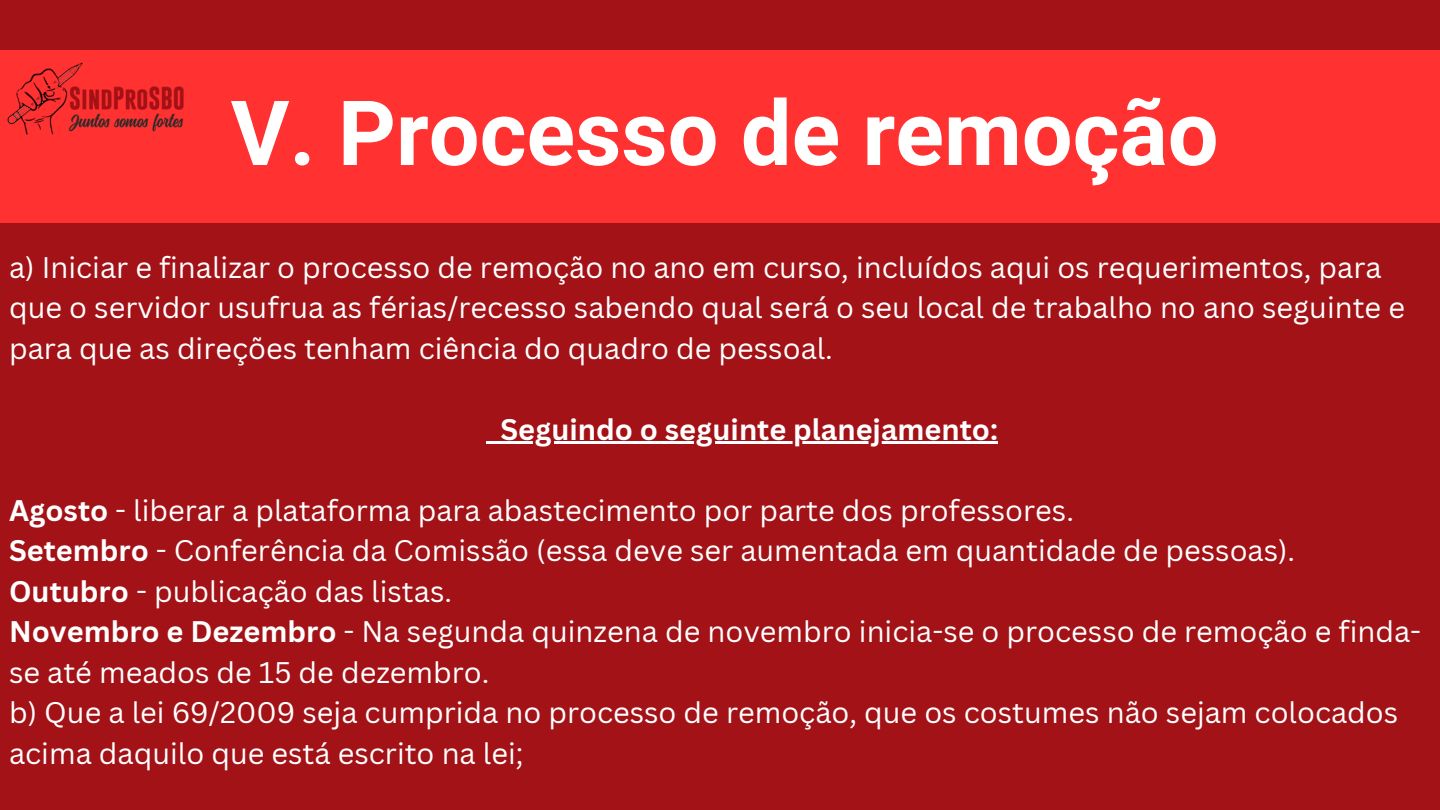
<style>
.page{position:relative;width:1440px;height:810px;background:#a21217}
.page>*{position:absolute;margin:0;border:0;box-sizing:border-box;transform-origin:0 0}
.t1{font:700 90px "Roboto";color:#fff}
.t2{font:29px/40.5px "Canva Sans";color:#fff}
.t3{font:700 29px "Canva Sans";color:#fff}
.s1{font-weight:700}
</style>
<div class="page">
<div style="left:0;top:50px;width:1440px;height:173px;background:#ff3131"></div>
<svg style="left:487px;top:441px;width:13px;height:2px"></svg>
<hr style="left:500px;top:441px;width:498px;height:2px;background:#fff">
<img style="left:7px;top:62px;width:177px;height:73px">
<p class="t1" style="left:231px;top:82px;width:989px">V. Processo de remoção</p>
<h1 class="t2" style="left:9px;top:246px;width:1397px">a) Iniciar e finalizar o processo de remoção no ano em curso, incluídos aqui os requerimentos, para que o servidor usufrua as férias/recesso sabendo qual será o seu local de trabalho no ano seguinte e para que as direções tenham ciência do quadro de pessoal.</h1>
<h2 class="t3" style="left:500px;top:409px;width:499px">Seguindo o seguinte planejamento:</h2>
<h2 class="t2" style="left:9px;top:489px;width:1288px"><span class="s1">Agosto</span> - liberar a plataforma para abastecimento por parte dos professores.<br><span class="s1">Setembro</span> - Conferência da Comissão (essa deve ser aumentada em quantidade de pessoas).</h2>
<p class="t2" style="left:9px;top:570px;width:444px"><span class="s1">Outubro</span> - publicação das listas.</p>
<p class="t2" style="left:9px;top:611px;width:1414px"><span class="s1">Novembro e Dezembro</span> - Na segunda quinzena de novembro inicia-se o processo de remoção e finda-</p>
<p class="t2" style="left:9px;top:651px;width:1391px">se até meados de 15 de dezembro.<br>b) Que a lei 69/2009 seja cumprida no processo de remoção, que os costumes não sejam colocados</p>
<p class="t2" style="left:9px;top:732px;width:516px">acima daquilo que está escrito na lei;</p>
</div>
